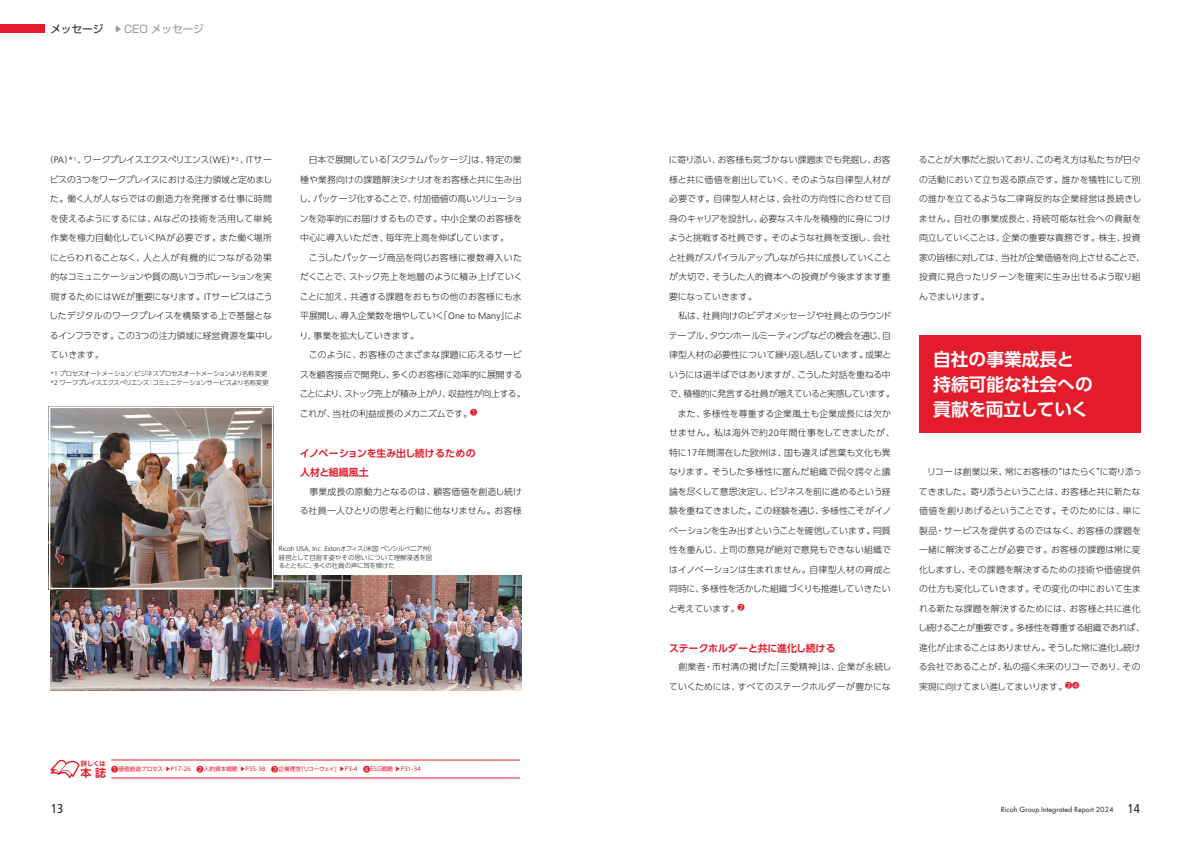
<style>
.page{position:relative;width:1191px;height:842px;background:#fff}
.page>*{position:absolute;margin:0;border:0;box-sizing:border-box;transform-origin:0 0}
.t1{font:700 17.7px/24.8px "UD Shin Go Pr 6 De";color:#fff}
.t2{font:condensed 12.8px "Frutiger LT Std";color:#231f20}
.t3{font:700 11px "UD Shin Go Pr 6 De";color:#e41b2a}
.t4{font:10.6px "Shin Go Pro";color:#939598}
.t5{font:700 9.9px/19.5px "UD Shin Go Pr 6 De";letter-spacing:-.01em;color:#e41b2a}
.t6{font:300 8.9px/19.5px "UD Shin Go Pr 6";color:#231f20}
.t7{font:300 8.9px/19.5px "UD Shin Go Pr 6";letter-spacing:.035em;color:#231f20}
.t8{font:300 8.9px/19.5px "UD Shin Go Pr 6";letter-spacing:.03em;color:#231f20}
.t9{font:7.8px "Futura PT";color:#231f20}
.t10{font:300 6.7px "Frutiger LT Std";color:#231f20}
.t11{font:300 6.4px/9.2px "UD Shin Go Pr 6";letter-spacing:-.035em;color:#231f20}
.t12{font:300 6.4px/7.8px "UD Shin Go Pr 6";letter-spacing:-.005em;color:#231f20}
.t13{font:700 6.4px "UD Shin Go Pr 6 De";color:#e41b2a}
.t14{font:5.7px "UD Shin Go Pr 6";color:#e41b2a}
.s1{color:#231f20}
.s2{font-size:8px}
.s3{font-family:"Frutiger LT Std";font-size:9.3px}
.s4{font-family:"Frutiger LT Std";font-size:6.7px}
.s5{font-family:"UD Shin Go Pr 6";font-size:6.4px}
.s6{font-size:7.3px}
.s7{font-family:"Frutiger LT Std";font-stretch:condensed;font-size:12.8px}
</style>
<div class="page">
<img style="left:50px;top:576px;width:472px;height:115px">
<img style="left:51px;top:409px;width:220px;height:178px">
<div style="left:49px;top:407px;width:224px;height:182px;border:1px solid #fff"></div>
<div style="left:0;top:24px;width:45px;height:9px;background:#e41b2a"></div>
<div style="left:919px;top:336px;width:222px;height:97px;background:#e41b2a"></div>
<hr style="left:111px;top:760px;width:409px;height:1px;background:#e41b2a">
<hr style="left:111px;top:778px;width:409px;height:1px;background:#e41b2a">
<svg style="left:50px;top:760px;width:30px;height:18px"></svg>
<p class="t4" style="left:50px;top:20px;width:155px"><span class="s1">メッセージ　</span><span class="s2">▶</span> CEO メッセージ</p>
<p class="t6" style="left:49px;top:150px;width:225px;text-align:justify;text-indent:-5px">（<span class="s3">PA</span>）<span class="s3">*</span><sup>1</sup> 、ワークプレイスエクスペリエンス（<span class="s3">WE</span>）<span class="s3">*</span><sup>2</sup> 、<span class="s3">IT</span>サービスの３つをワークプレイスにおける注力領域と定めました。働く人が人ならではの創造力を発揮する仕事に時間を使えるようにするには、<span class="s3">AI</span>などの技術を活用して単純作業を極力自動化していく<span class="s3">PA</span>が必要です。また働く場所にとらわれることなく、人と人が有機的につながる効果的なコミュニケーションや質の高いコラボレーションを実現するためには<span class="s3">WE</span>が重要になります。<span class="s3">IT</span>サービスはこうしたデジタルのワークプレイスを構築する上で基盤となるインフラです。この３つの注力領域に経営資源を集中していきます。</p>
<p class="t11" style="left:50px;top:368px;width:220px"><span class="s4">*1</span> プロセスオートメーション：ビジネスプロセスオートメーションより名称変更<span class="s4">*2</span> ワークプレイスエクスペリエンス：コミュニケーションサービスより名称変更</p>
<p class="t6" style="left:299px;top:150px;width:228px">　日本で展開している「スクラムパッケージ」は、特定の業種や業務向けの課題解決シナリオをお客様と共に生み出し、パッケージ化することで、付加価値の高いソリューションを効率的にお届けするものです。中小企業のお客様を中心に導入いただき、毎年売上高を伸ばしています。<br>　こうしたパッケージ商品を同じお客様に複数導入いただくことで、ストック売上を地層のように積み上げていくことに加え、共通する課題をおもちの他のお客様にも水平展開し、導入企業数を増やしていく「<span class="s3">One to Many</span>」により、事業を拡大していきます。<br>　このように、お客様のさまざまな課題に応えるサービスを顧客接点で開発し、多くのお客様に効率的に展開することにより、ストック売上が積み上がり、収益性が向上する。これが、当社の利益成長のメカニズムです。<sup>❶</sup></p>
<p class="t5" style="left:300px;top:443px;width:177px">イノベーションを生み出し続けるための人材と組織風土</p>
<p class="t8" style="left:300px;top:481px;width:223px">　事業成長の原動力となるのは、顧客価値を創造し続ける社員一人ひとりの思考と行動に他なりません。お客様</p>
<p class="t10" style="left:279px;top:545px;width:158px">Ricoh USA, Inc. Exton<span class="s5">オフィス（米国ペンシルベニア州）</span></p>
<p class="t12" style="left:279px;top:553px;width:155px">経営として目指す姿やその思いについて理解浸透を図るとともに、多くの社員の声に耳を傾けた</p>
<p class="t13" style="left:81px;top:758px;width:27px">詳しくは</p>
<p class="t3" style="left:80px;top:764px;width:27px">本 誌</p>
<p class="t14" style="left:111px;top:764px;width:311px"><span class="s6">❶</span>価値創造プロセス ▶P17-26　<span class="s6">❷</span>人的資本戦略 ▶P35-38　<span class="s6">❸</span>企業理念「リコーウェイ」▶P3-4　<span class="s6">❹</span>ESG戦略 ▶P31-34</p>
<p class="t6" style="left:668px;top:150px;width:228px">に寄り添い、お客様も気づかない課題までも発掘し、お客様と共に価値を創出していく、そのような自律型人材が必要です。自律型人材とは、会社の方向性に合わせて自身のキャリアを設計し、必要なスキルを積極的に身につけようと挑戦する社員です。そのような社員を支援し、会社と社員がスパイラルアップしながら共に成長していくことが大切で、そうした人的資本への投資が今後ますます重要になっていきます。<br>　私は、社員向けのビデオメッセージや社員とのラウンドテーブル、タウンホールミーティングなどの機会を通じ、自律型人材の必要性について繰り返し話しています。成果というには道半ばではありますが、こうした対話を重ねる中で、積極的に発言する社員が増えていると実感しています。　また、多様性を尊重する企業風土も企業成長には欠かせません。私は海外で約<span class="s3">20</span>年間仕事をしてきましたが、特に<span class="s3">17</span>年間滞在した欧州は、国も違えば言葉も文化も異なります。そうした多様性に富んだ組織で侃々諤々と議論を尽くして意思決定し、ビジネスを前に進めるという経験を重ねてきました。この経験を通じ、多様性こそがイノベーションを生み出すということを確信しています。同質性を重んじ、上司の意見が絶対で意見もできない組織ではイノベーションは生まれません。自律型人材の育成と同時に、多様性を活かした組織づくりも推進していきたいと考えています。<sup>❷</sup></p>
<p class="t5" style="left:669px;top:638px;width:168px">ステークホルダーと共に進化し続ける</p>
<p class="t7" style="left:669px;top:657px;width:224px">　創業者・市村清の掲げた「三愛精神」は、企業が永続していくためには、すべてのステークホルダーが豊かにな</p>
<p class="t6" style="left:918px;top:150px;width:228px">ることが大事だと説いており、この考え方は私たちが日々の活動において立ち返る原点です。誰かを犠牲にして別の誰かを立てるような二律背反的な企業経営は長続きしません。自社の事業成長と、持続可能な社会への貢献を両立していくことは、企業の重要な責務です。株主、投資家の皆様に対しては、当社が企業価値を向上させることで、投資に見合ったリターンを確実に生み出せるよう取り組んでまいります。</p>
<h1 class="t1" style="left:933px;top:346px;width:161px">自社の事業成長と持続可能な社会への貢献を両立していく</h1>
<p class="t6" style="left:918px;top:462px;width:228px">　リコーは創業以来、常にお客様の“はたらく”に寄り添ってきました。寄り添うということは、お客様と共に新たな価値を創りあげるということです。そのためには、単に製品・サービスを提供するのではなく、お客様の課題を一緒に解決することが必要です。お客様の課題は常に変化しますし、その課題を解決するための技術や価値提供の仕方も変化していきます。その変化の中において生まれる新たな課題を解決するためには、お客様と共に進化し続けることが重要です。多様性を尊重する組織であれば、進化が止まることはありません。そうした常に進化し続ける会社であることが、私の描く未来のリコーであり、その実現に向けてまい進してまいります。<sup>❸❹</sup></p>
<h2 class="t2" style="left:51px;top:801px;width:14px">13</h2>
<p class="t9" style="left:1001px;top:804px;width:140px">Ricoh Group Integrated Report 2024 <span class="s7">14</span></p>
</div>
